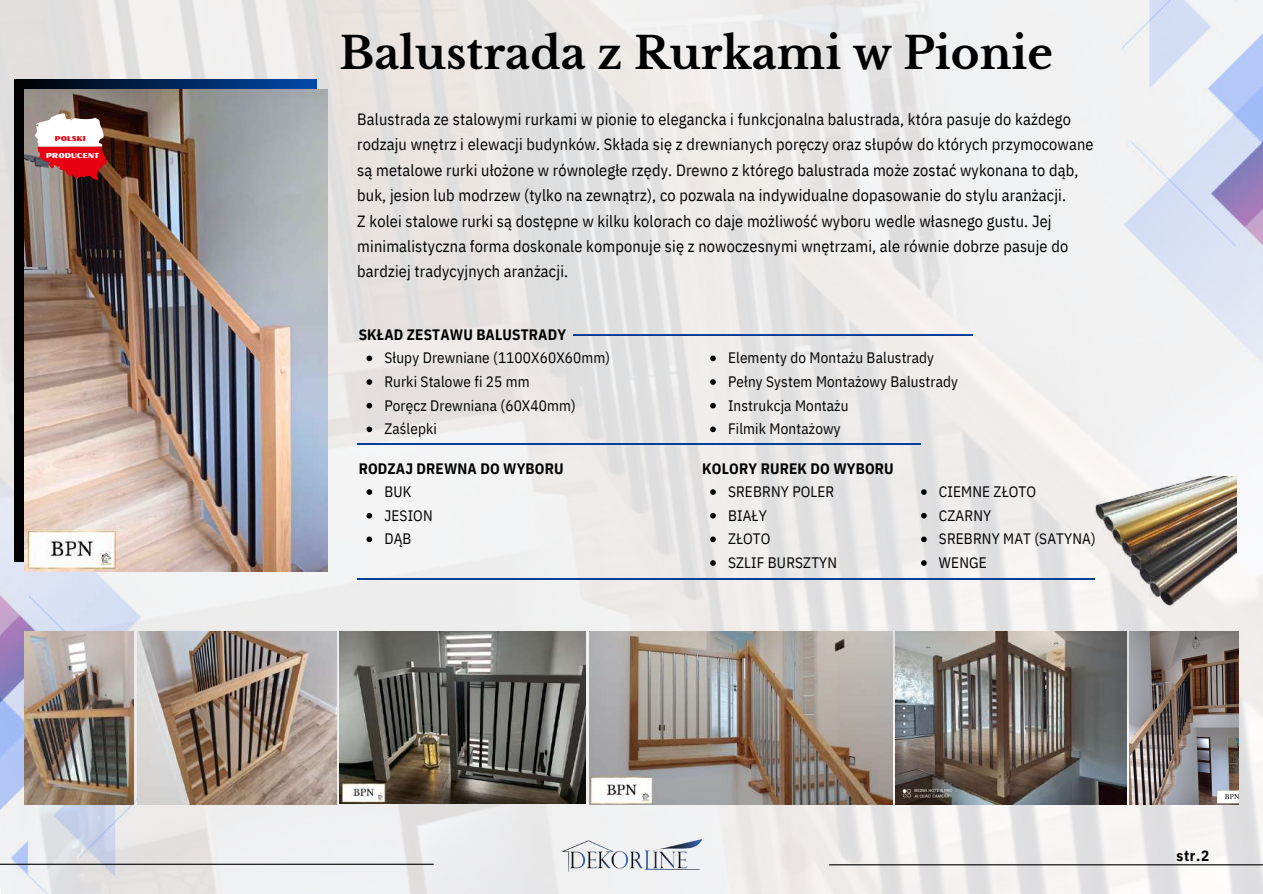
<style>
.page{position:relative;width:1263px;height:894px;background:#fff}
.page>*{position:absolute;margin:0;border:0;box-sizing:border-box;transform-origin:0 0}
.t1{font:700 43.8px "Libre Baskerville";color:#000}
.t2{font:16.2px/25.3px "IBM Plex Sans Cond";letter-spacing:.01em;color:#000}
.t3{font:15.15px/23.7px "IBM Plex Sans Cond";letter-spacing:.01em;color:#000}
.t4{font:700 15.15px "IBM Plex Sans Cond";letter-spacing:.01em;color:#000}
.t5{font:700 15px "IBM Plex Sans Cond";color:#000}
.t6{font:7.05px "Oilvare Base";color:#fff}
.t7{font:7.05px "Oilvare Base";color:#e60012}
</style>
<div class="page">
<img style="left:0;top:0;width:1263px;height:893px">
<img style="left:0;top:400px;width:142px;height:493px">
<img style="left:0;top:574px;width:53px;height:146px">
<svg style="left:14px;top:79px;width:303px;height:482px;background:#091628"></svg>
<img style="left:25px;top:89px;width:302px;height:482px">
<img style="left:895px;top:631px;width:231px;height:173px">
<img style="left:589px;top:631px;width:303px;height:173px">
<img style="left:339px;top:631px;width:247px;height:172px">
<img style="left:137px;top:631px;width:199px;height:173px">
<img style="left:25px;top:631px;width:109px;height:173px">
<img style="left:1129px;top:631px;width:109px;height:173px">
<hr style="left:0;top:863px;width:434px;height:1px;background:#000">
<hr style="left:829px;top:864px;width:434px;height:1px;background:#000">
<svg style="left:367px;top:489px;width:5px;height:5px"></svg>
<svg style="left:367px;top:512px;width:5px;height:6px"></svg>
<svg style="left:367px;top:536px;width:5px;height:6px"></svg>
<svg style="left:710px;top:489px;width:6px;height:5px"></svg>
<svg style="left:710px;top:512px;width:6px;height:6px"></svg>
<svg style="left:710px;top:536px;width:6px;height:6px"></svg>
<svg style="left:710px;top:560px;width:6px;height:5px"></svg>
<svg style="left:921px;top:489px;width:6px;height:5px"></svg>
<svg style="left:921px;top:512px;width:6px;height:6px"></svg>
<svg style="left:921px;top:536px;width:6px;height:6px"></svg>
<svg style="left:921px;top:560px;width:6px;height:5px"></svg>
<img style="left:1094px;top:476px;width:142px;height:130px">
<svg style="left:367px;top:355px;width:5px;height:6px"></svg>
<svg style="left:367px;top:379px;width:5px;height:6px"></svg>
<svg style="left:367px;top:403px;width:5px;height:5px"></svg>
<svg style="left:367px;top:426px;width:5px;height:6px"></svg>
<svg style="left:710px;top:355px;width:6px;height:6px"></svg>
<svg style="left:710px;top:379px;width:6px;height:6px"></svg>
<svg style="left:710px;top:403px;width:6px;height:5px"></svg>
<svg style="left:710px;top:426px;width:6px;height:6px"></svg>
<hr style="left:573px;top:333px;width:399px;height:2px;background:#004096">
<hr style="left:357px;top:442px;width:399px;height:2px;background:#004096">
<hr style="left:521px;top:442px;width:400px;height:2px;background:#004096">
<hr style="left:695px;top:578px;width:399px;height:2px;background:#004096">
<hr style="left:357px;top:578px;width:399px;height:2px;background:#004096">
<img style="left:1123px;top:0;width:140px;height:442px">
<img style="left:1212px;top:122px;width:51px;height:145px">
<svg style="left:34px;top:110px;width:73px;height:71px"></svg>
<img style="left:561px;top:839px;width:141px;height:32px">
<p class="t7" style="left:55px;top:134px;width:32px">POLSKI</p>
<p class="t6" style="left:46px;top:151px;width:54px">PRODUCENT</p>
<h1 class="t1" style="left:339px;top:26px;width:715px">Balustrada z Rurkami w Pionie</h1>
<p class="t2" style="left:357px;top:106px;width:738px">Balustrada ze stalowymi rurkami w pionie to elegancka i funkcjonalna balustrada, która pasuje do każdego rodzaju wnętrz i elewacji budynków. Składa się z drewnianych poręczy oraz słupów do których przymocowane są metalowe rurki ułożone w równoległe rzędy. Drewno z którego balustrada może zostać wykonana to dąb, buk, jesion lub modrzew (tylko na zewnątrz), co pozwala na indywidualne dopasowanie do stylu aranżacji.<br>Z kolei stalowe rurki są dostępne w kilku kolorach co daje możliwość wyboru wedle własnego gustu. Jej minimalistyczna forma doskonale komponuje się z nowoczesnymi wnętrzami, ale równie dobrze pasuje do bardziej tradycyjnych aranżacji.</p>
<p class="t4" style="left:359px;top:324px;width:209px">SKŁAD ZESTAWU BALUSTRADY</p>
<p class="t3" style="left:384px;top:346px;width:227px">Słupy Drewniane (1100X60X60mm)<br>Rurki Stalowe fi 25 mm<br>Poręcz Drewniana (60X40mm)<br>Zaślepki</p>
<p class="t3" style="left:728px;top:346px;width:231px">Elementy do Montażu Balustrady<br>Pełny System Montażowy Balustrady<br>Instrukcja Montażu<br>Filmik Montażowy</p>
<p class="t4" style="left:359px;top:458px;width:206px">RODZAJ DREWNA DO WYBORU</p>
<p class="t3" style="left:384px;top:479px;width:50px">BUK<br>JESION<br>DĄB</p>
<p class="t4" style="left:702px;top:458px;width:193px">KOLORY RUREK DO WYBORU</p>
<p class="t3" style="left:728px;top:479px;width:111px">SREBRNY POLER<br>BIAŁY<br>ZŁOTO<br>SZLIF BURSZTYN</p>
<p class="t3" style="left:939px;top:479px;width:158px">CIEMNE ZŁOTO<br>CZARNY<br>SREBRNY MAT (SATYNA)<br>WENGE</p>
<p class="t5" style="left:1176px;top:845px;width:34px">str.2</p>
</div>
